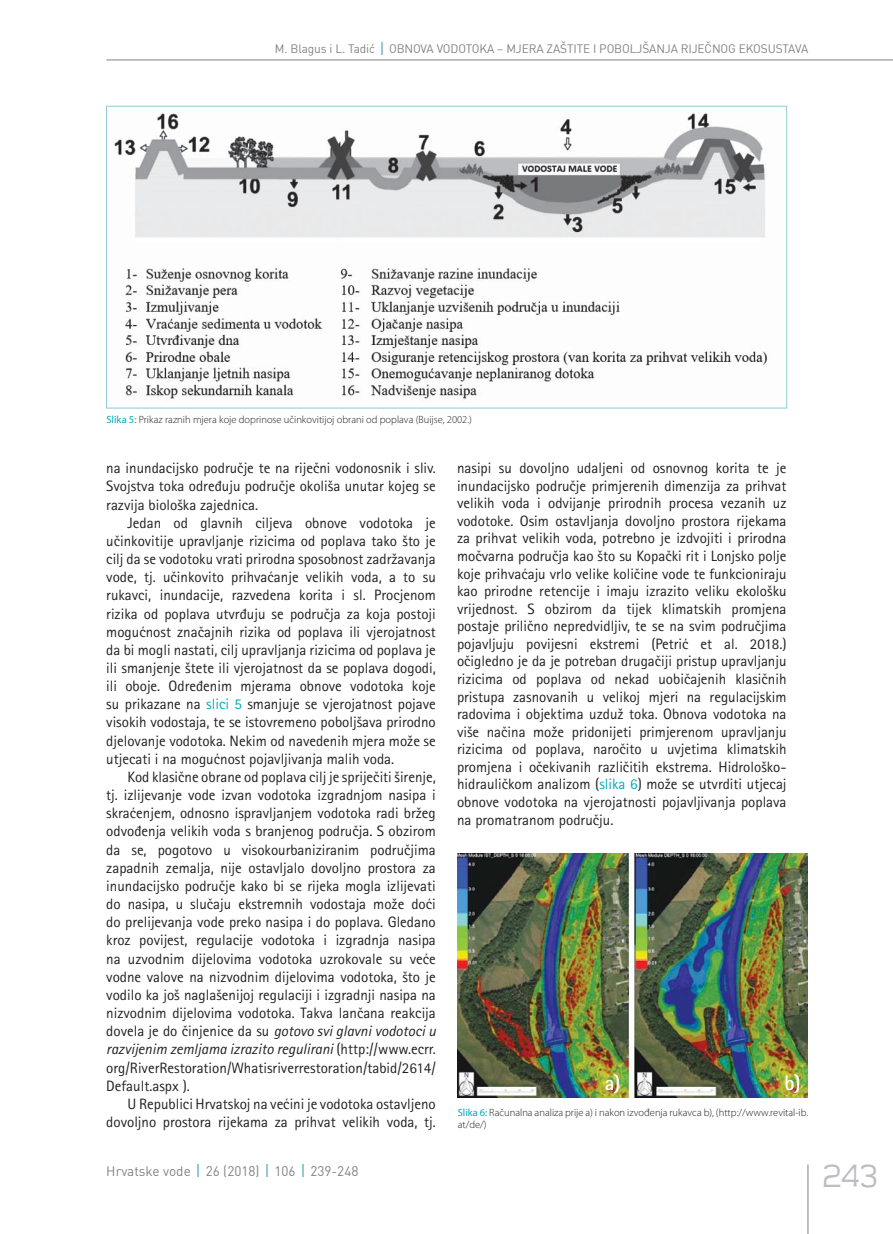
<style>
.page{position:relative;width:893px;height:1234px;background:#fff}
.page>*{position:absolute;margin:0;border:0;box-sizing:border-box;transform-origin:0 0}
.t1{font:300 36px "Teen";color:#bbbdc0}
.t2{font:700 21px "Rotis Sans Serifklemy";color:#fff}
.t3{font:15px/18.1px "Rotis Sans Serifklemy";color:#231f20;text-align:justify}
.t4{font:13.5px "DIN";color:#808285}
.t5{font:12px "DIN";letter-spacing:-.01em;color:#808285}
.t6{font:300 10.5px/12px "Myriad Pro";color:#231f20}
.s1{font-weight:400;color:#00aab9}
.s2{color:#00aab9}
.s3{font-style:italic}
</style>
<div class="page">
<hr style="left:808px;top:1164px;width:1px;height:69px;background:#808285">
<hr style="left:106px;top:60px;width:787px;height:1px;background:#808285">
<svg style="left:198px;top:1164px;width:1px;height:12px"></svg>
<svg style="left:266px;top:1164px;width:2px;height:12px"></svg>
<svg style="left:302px;top:1164px;width:2px;height:12px"></svg>
<svg style="left:381px;top:42px;width:2px;height:12px"></svg>
<img style="left:114px;top:113px;width:653px;height:286px">
<img style="left:457px;top:853px;width:351px;height:244px">
<p class="t5" style="left:275px;top:41px;width:535px">M. Blagus i L. Tadić OBNOVA VODOTOKA – MJERA ZAŠTITE I POBOLJŠANJA RIJEČNOG EKOSUSTAVA</p>
<p class="t6" style="left:106px;top:415px;width:367px"><span class="s1">Slika 5:</span> Prikaz raznih mjera koje doprinose učinkovitijoj obrani od poplava (Buijse, 2002.)</p>
<p class="t3" style="left:106px;top:459px;width:331px">na inundacijsko područje te na riječni vodonosnik i sliv.<br>Svojstva toka određuju područje okoliša unutar kojeg se razvija biološka zajednica.</p>
<p class="t3" style="left:106px;top:513px;width:331px;text-indent:21px">Jedan od glavnih ciljeva obnove vodotoka je učinkovitije upravljanje rizicima od poplava tako što je cilj da se vodotoku vrati prirodna sposobnost zadržavanja vode, tj. učinkovito prihvaćanje velikih voda, a to su rukavci, inundacije, razvedena korita i sl. Procjenom rizika od poplava utvrđuju se područja za koja postoji mogućnost značajnih rizika od poplava ili vjerojatnost da bi mogli nastati, cilj upravljanja rizicima od poplava je ili smanjenje štete ili vjerojatnost da se poplava dogodi, ili oboje. Određenim mjerama obnove vodotoka koje su prikazane na <span class="s2">slici 5</span> smanjuje se vjerojatnost pojave visokih vodostaja, te se istovremeno poboljšava prirodno djelovanje vodotoka. Nekim od navedenih mjera može se utjecati i na mogućnost pojavljivanja malih voda.</p>
<p class="t3" style="left:106px;top:767px;width:331px;text-indent:21px">Kod klasične obrane od poplava cilj je spriječiti širenje, tj. izlijevanje vode izvan vodotoka izgradnjom nasipa i skraćenjem, odnosno ispravljanjem vodotoka radi bržeg odvođenja velikih voda s branjenog područja. S obzirom da se, pogotovo u visokourbaniziranim područjima zapadnih zemalja, nije ostavljalo dovoljno prostora za inundacijsko područje kako bi se rijeka mogla izlijevati do nasipa, u slučaju ekstremnih vodostaja može doći do prelijevanja vode preko nasipa i do poplava. Gledano kroz povijest, regulacije vodotoka i izgradnja nasipa na uzvodnim dijelovima vodotoka uzrokovale su veće vodne valove na nizvodnim dijelovima vodotoka, što je vodilo ka još naglašenijoj regulaciji i izgradnji nasipa na nizvodnim dijelovima vodotoka. Takva lančana reakcija dovela je do činjenice da su <span class="s3">gotovo svi glavni vodotoci u razvijenim zemljama izrazito regulirani</span> (http://www.ecrr. org/RiverRestoration/Whatisriverrestoration/tabid/2614/ Default.aspx ).</p>
<p class="t3" style="left:106px;top:1094px;width:331px;text-align:right">U Republici Hrvatskoj na većini je vodotoka ostavljeno dovoljno prostora rijekama za prihvat velikih voda, tj.</p>
<p class="t4" style="left:106px;top:1161px;width:254px">Hrvatske vode 26 (2018) 106 239-248</p>
<p class="t3" style="left:457px;top:459px;width:331px;line-height:17.5px">nasipi su dovoljno udaljeni od osnovnog korita te je inundacijsko područje primjerenih dimenzija za prihvat velikih voda i odvijanje prirodnih procesa vezanih uz vodotoke. Osim ostavljanja dovoljno prostora rijekama za prihvat velikih voda, potrebno je izdvojiti i prirodna močvarna područja kao što su Kopački rit i Lonjsko polje koje prihvaćaju vrlo velike količine vode te funkcioniraju kao prirodne retencije i imaju izrazito veliku ekološku vrijednost. S obzirom da tijek klimatskih promjena postaje prilično nepredvidljiv, te se na svim područjima pojavljuju povijesni ekstremi (Petrić et al. 2018.) očigledno je da je potreban drugačiji pristup upravljanju rizicima od poplava od nekad uobičajenih klasičnih pristupa zasnovanih u velikoj mjeri na regulacijskim radovima i objektima uzduž toka. Obnova vodotoka na više načina može pridonijeti primjerenom upravljanju rizicima od poplava, naročito u uvjetima klimatskih promjena i očekivanih različitih ekstrema. Hidrološko&shy;hidrauličkom analizom (<span class="s2">slika 6</span>) može se utvrditi utjecaj obnove vodotoka na vjerojatnosti pojavljivanja poplava na promatranom području.</p>
<h2 class="t2" style="left:605px;top:1069px;width:17px">a)</h2>
<h2 class="t2" style="left:785px;top:1069px;width:18px">b)</h2>
<p class="t6" style="left:458px;top:1106px;width:352px"><span class="s1">Slika 6:</span> Računalna analiza prije a) i nakon izvođenja rukavca b), (http://www.revital-ib. at/de/)</p>
<h1 class="t1" style="left:821px;top:1156px;width:58px">243</h1>
</div>
